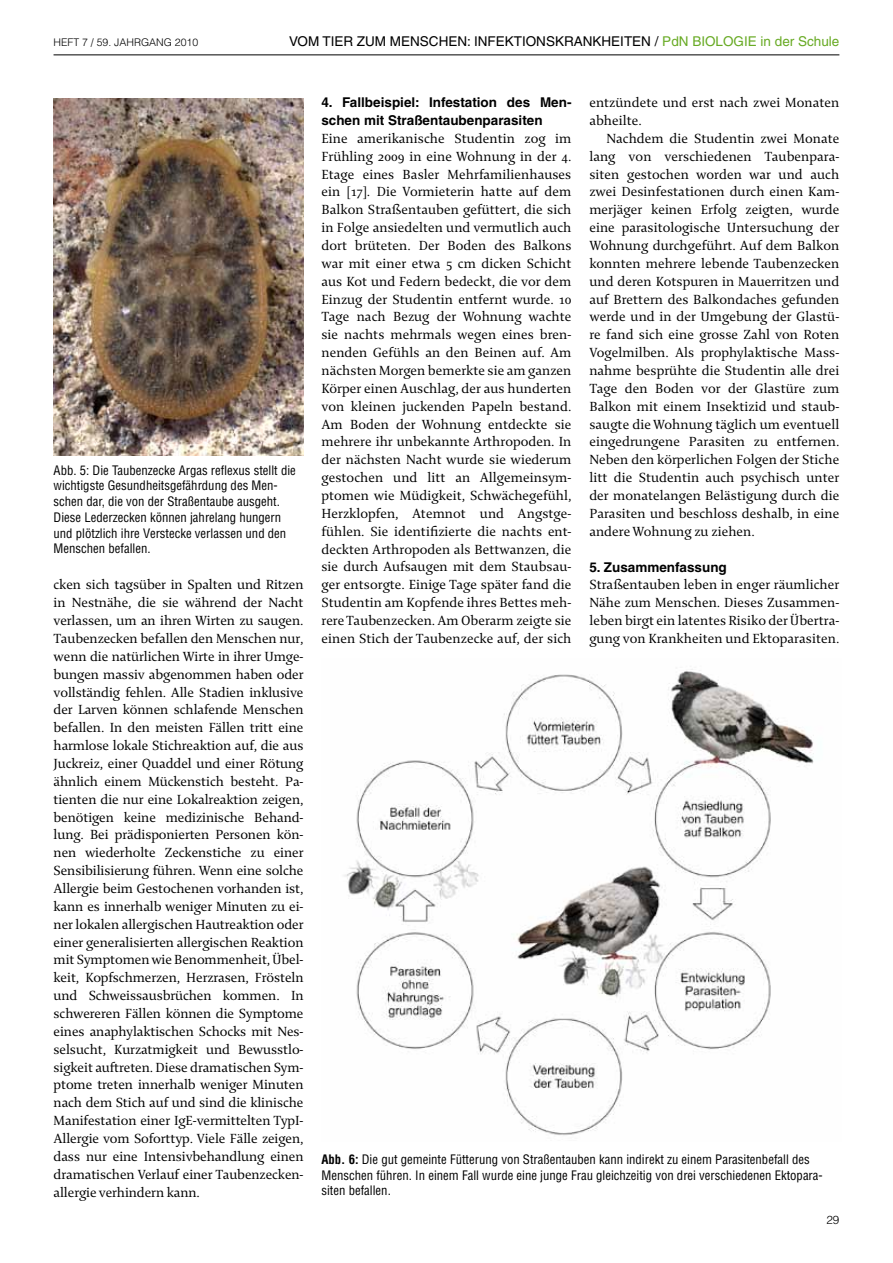
<style>
.page{position:relative;width:893px;height:1263px;background:#fff}
.page>*{position:absolute;margin:0;border:0;box-sizing:border-box;transform-origin:0 0}
.t1{font:14.25px/17.9px "Enigma 2";color:#000;text-align:justify}
.t2{font:700 13.5px/17.9px "Helvetica LT";color:#000}
.t3{font:13.5px "Helvetica LT";color:#000}
.t4{font:13.5px "Helvetica LT";color:#68aa24}
.t5{font:condensed 12.75px/15.8px "Helvetica LT";color:#000}
.t6{font:300 11.7px "Helvetica LT";color:#000}
.t7{font:300 10.5px "Helvetica LT";color:#000}
.s1{color:#000}
.s2{font-weight:700}
</style>
<div class="page">
<hr style="left:54px;top:55px;width:785px;height:1px;background:#000">
<img style="left:54px;top:98px;width:250px;height:357px">
<img style="left:344px;top:669px;width:470px;height:467px">
<p class="t7" style="left:54px;top:36px;width:13px">HEFT</p>
<p class="t7" style="left:82px;top:36px;width:118px">7 / 59. JAHRGANG 2010</p>
<p class="t3" style="left:289px;top:34px;width:112px">VOM TIE R ZUM MENS</p>
<p class="t3" style="left:429px;top:34px;width:94px">CHEN: INFEKTIONS</p>
<p class="t3" style="left:555px;top:34px;width:65px">KRAN KHEITEN</p>
<p class="t4" style="left:655px;top:34px;width:56px"><span class="s1">/</span> PDN BIOLOGIE</p>
<p class="t4" style="left:761px;top:34px;width:80px">IN DER SCHULE</p>
<p class="t5" style="left:54px;top:462px;width:244px">Abb. 5: Die Taubenzecke Argas reflexus stellt die wichtigste Gesundheitsgefährdung des Men&shy;schen dar, die von der Straßentaube ausgeht.<br>Diese Lederzecken können jahrelang hungern und plötzlich ihre Verstecke verlassen und den Menschen befallen.</p>
<p class="t1" style="left:54px;top:575px;width:252px">cken sich tagsüber in Spalten und Ritzen in Nestnähe, die sie während der Nacht verlassen, um an ihren Wirten zu saugen.<br>Taubenzecken befallen den Menschen nur, wenn die natürlichen Wirte in ihrer Umge&shy;bungen massiv abgenommen haben oder vollständig fehlen. Alle Stadien inklusive der Larven können schlafende Menschen befallen. In den meisten Fällen tritt eine harmlose lokale Stichreaktion auf, die aus Juckreiz, einer Quaddel und einer Rötung ähnlich einem Mückenstich besteht. Pa&shy;tienten die nur eine Lokalreaktion zeigen, benötigen keine medizinische Behand&shy;lung. Bei prädisponierten Personen kön&shy;nen wiederholte Zeckenstiche zu einer Sensibilisierung führen. Wenn eine solche Allergie beim Gestochenen vorhanden ist, kann es innerhalb weniger Minuten zu ei&shy;ner lokalen allergischen Hautreaktion oder einer generalisierten allergischen Reaktion mit Symptomen wie Benommenheit, Übel&shy;keit, Kopfschmerzen, Herzrasen, Frösteln und Schweissausbrüchen kommen. In schwereren Fällen können die Symptome eines anaphylaktischen Schocks mit Nes&shy;selsucht, Kurzatmigkeit und Bewusstlo&shy;sigkeit auftreten. Diese dramatischen Sym&shy;ptome treten innerhalb weniger Minuten nach dem Stich auf und sind die klinische Manifestation einer IgE-vermittelten TypI-Allergie vom Soforttyp. Viele Fälle zeigen, dass nur eine Intensivbehandlung einen dramatischen Verlauf einer Taubenzecken&shy;allergie verhindern kann.</p>
<p class="t2" style="left:321px;top:93px;width:252px">4. Fallbeispiel: Infestation des Men&shy;schen mit Straßentaubenparasiten</p>
<p class="t1" style="left:321px;top:129px;width:252px">Eine amerikanische Studentin zog im Frühling 2009 in eine Wohnung in der 4.<br>Etage eines Basler Mehrfamilienhauses ein [17]. Die Vormieterin hatte auf dem Balkon Straßentauben gefüttert, die sich in Folge ansiedelten und vermutlich auch dort brüteten. Der Boden des Balkons war mit einer etwa 5 cm dicken Schicht aus Kot und Federn bedeckt, die vor dem Einzug der Studentin entfernt wurde. 10<br>Tage nach Bezug der Wohnung wachte sie nachts mehrmals wegen eines bren&shy;nenden Gefühls an den Beinen auf. Am nächsten Morgen bemerkte sie am ganzen Körper einen Auschlag, der aus hunderten von kleinen juckenden Papeln bestand.<br>Am Boden der Wohnung entdeckte sie mehrere ihr unbekannte Arthropoden. In der nächsten Nacht wurde sie wiederum gestochen und litt an Allgemeinsym&shy;ptomen wie Müdigkeit, Schwächegefühl, Herzklopfen, Atemnot und Angstge&shy;fühlen. Sie identifizierte die nachts ent&shy;deckten Arthropoden als Bettwanzen, die sie durch Aufsaugen mit dem Staubsau&shy;ger entsorgte. Einige Tage später fand die Studentin am Kopfende ihres Bettes meh&shy;rere Taubenzecken. Am Oberarm zeigte sie einen Stich der Taubenzecke auf, der sich</p>
<p class="t1" style="left:589px;top:93px;width:252px">entzündete und erst nach zwei Monaten abheilte.</p>
<p class="t1" style="left:589px;top:129px;width:252px;text-indent:17px">Nachdem die Studentin zwei Monate lang von verschiedenen Taubenpara&shy;siten gestochen worden war und auch zwei Desinfestationen durch einen Kam&shy;merjäger keinen Erfolg zeigten, wurde eine parasitologische Untersuchung der Wohnung durchgeführt. Auf dem Balkon konnten mehrere lebende Taubenzecken und deren Kotspuren in Mauerritzen und auf Brettern des Balkondaches gefunden werde und in der Umgebung der Glastü&shy;re fand sich eine grosse Zahl von Roten Vogelmilben. Als prophylaktische Mass&shy;nahme besprühte die Studentin alle drei Tage den Boden vor der Glastüre zum Balkon mit einem Insektizid und staub&shy;saugte die Wohnung täglich um eventuell eingedrungene Parasiten zu entfernen.<br>Neben den körperlichen Folgen der Stiche litt die Studentin auch psychisch unter der monatelangen Belästigung durch die Parasiten und beschloss deshalb, in eine andere Wohnung zu ziehen.</p>
<p class="t2" style="left:589px;top:558px;width:139px">5. Zusammenfassung</p>
<p class="t1" style="left:589px;top:575px;width:252px">Straßentauben leben in enger räumlicher Nähe zum Menschen. Dieses Zusammen&shy;leben birgt ein latentes Risiko der Übertra&shy;gung von Krankheiten und Ektoparasiten.</p>
<p class="t5" style="left:321px;top:1151px;width:503px"><span class="s2">Abb. 6:</span> Die gut gemeinte Fütterung von Straßentauben kann indirekt zu einem Parasitenbefall des<br>Menschen führen. In einem Fall wurde eine junge Frau gleichzeitig von drei verschiedenen Ektopara&shy;siten befallen.</p>
<p class="t6" style="left:826px;top:1212px;width:15px">29</p>
</div>
